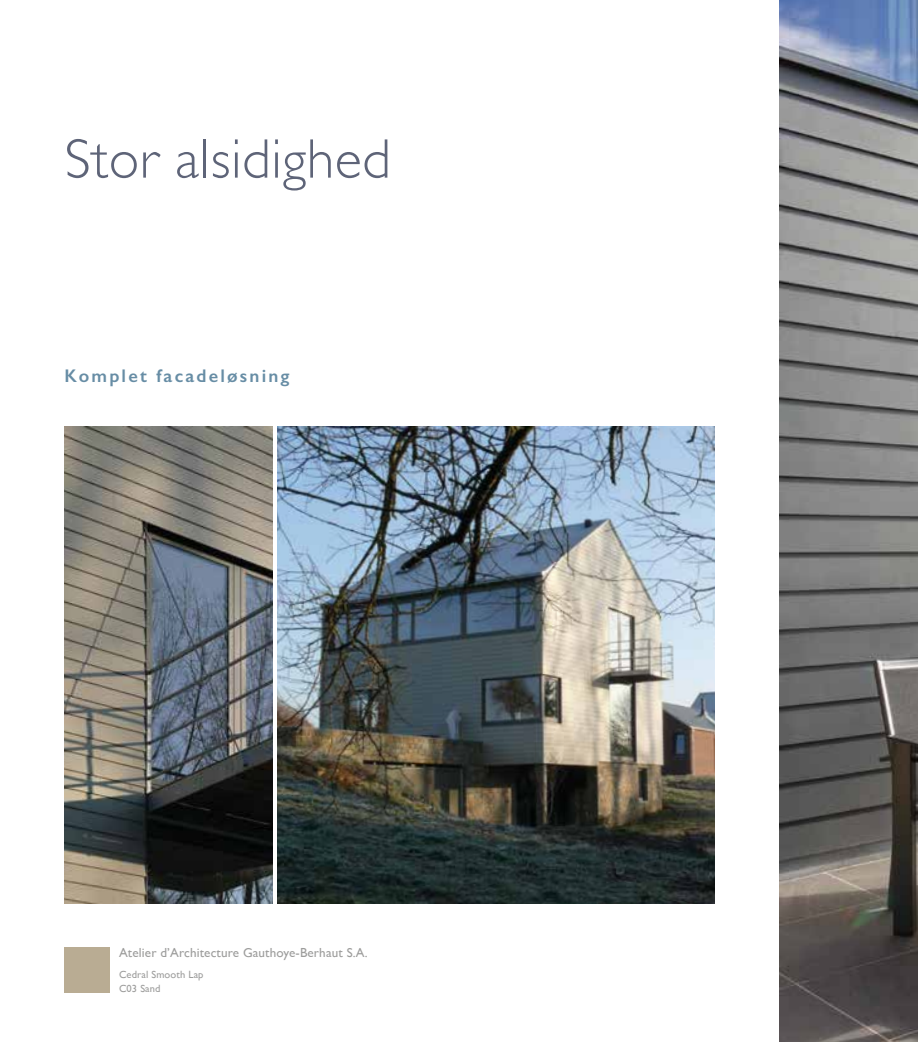
<style>
.page{position:relative;width:918px;height:1042px;background:#fff}
.page>*{position:absolute;margin:0;border:0;box-sizing:border-box;transform-origin:0 0}
.t1{font:300 56px "Gill Sans";letter-spacing:.01em;color:#5e6478}
.t2{font:600 18.38px "Gill Sans";letter-spacing:.12em;color:#678da5}
.t3{font:13.12px "Gill Sans";letter-spacing:.01em;color:#9d9d9c}
.t4{font:10.5px/14px "Gill Sans";letter-spacing:.01em;color:#9d9d9c}
</style>
<div class="page">
<img style="left:779px;top:0;width:139px;height:1042px">
<img style="left:278px;top:427px;width:436px;height:476px">
<img style="left:64px;top:427px;width:209px;height:476px">
<h1 class="t1" style="left:64px;top:126px;width:328px">Stor alsidighed</h1>
<h2 class="t2" style="left:64px;top:364px;width:227px">Komplet facadeløsning</h2>
<p class="t3" style="left:119px;top:944px;width:250px">Atelier d’Architecture Gauthoye-Berhaut S.A.</p>
<p class="t4" style="left:119px;top:967px;width:86px">Cedral Smooth Lap<br>C03 Sand</p>
</div>
